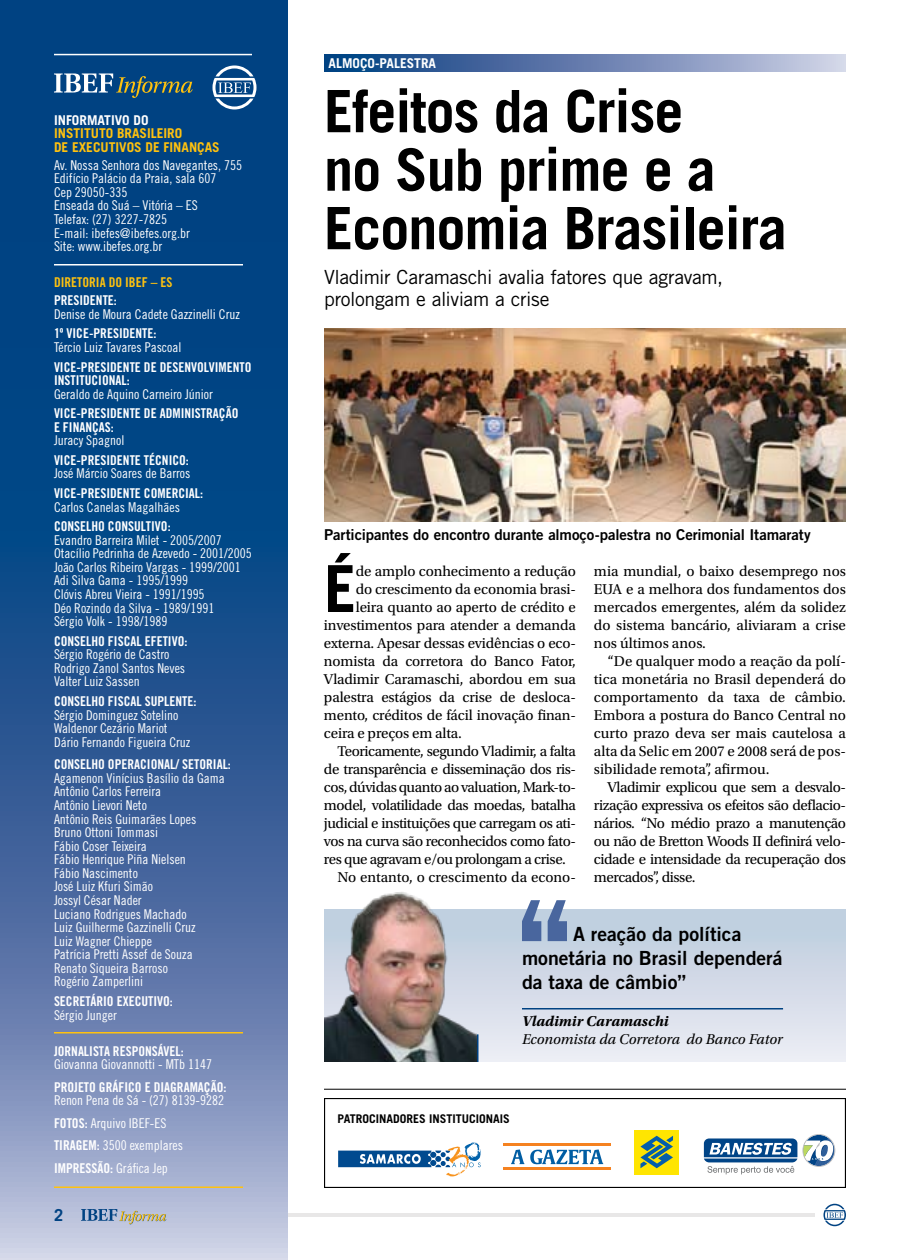
<style>
.page{position:relative;width:900px;height:1260px;background:#fff}
.page>*{position:absolute;margin:0;border:0;box-sizing:border-box;transform-origin:0 0}
.t1{font:700 64.8px "Trade Gothic LT Std";color:#000}
.t2{font:700 58.5px/58.5px "Trade Gothic LT Std";letter-spacing:-.02em;color:#000}
.t3{font:19.5px/22.5px "Trade Gothic LT Std";letter-spacing:-.02em;color:#000}
.t4{font:19.5px/24px "Trade Gothic LT Std Bd 2";color:#000}
.t5{font:700 16.5px "Trade Gothic LT Std";color:#004282}
.t6{font:15px/18px "Utopia Std";letter-spacing:-.01em;color:#000;text-align:justify}
.t7{font:15px "Utopia Std";letter-spacing:-.03em;color:#000}
.t8{font:15px "Trade Gothic LT Std Bd 2";letter-spacing:-.005em;color:#000}
.t9{font:italic 15px "Utopia Std";color:#000}
.t10{font:italic 700 15px "Utopia Std";color:#000}
.t11{font:13.5px/13.5px "Trade Gothic LT Std Cn 18";color:#fff}
.t12{font:13.5px/13.5px "Trade Gothic LT Std Bd Cn 20";color:#fff}
.t13{font:700 13.5px "Trade Gothic LT Std";color:#ffc20e}
.t14{font:700 13.5px "Trade Gothic LT Std";color:#fff}
.t15{font:13.5px "Trade Gothic LT Std Bd Cn 20";color:#ffc20e}
.t16{font:700 12px "Trade Gothic LT Std";color:#000}
.s1{font-family:"Trade Gothic LT Std Bd Cn 20"}
.s2{font-family:"Trade Gothic LT Std Cn 18"}
</style>
<div class="page">
<hr style="left:176px;top:1213px;width:638px;height:4px;background:#e8e7e7">
<svg style="left:823px;top:1204px;width:23px;height:22px"></svg>
<svg style="left:0;top:0;width:288px;height:1260px;background:#316098"></svg>
<hr style="left:54px;top:1032px;width:189px;height:2px;background:#ffc20e">
<svg style="left:54px;top:73px;width:139px;height:25px;background:#416c88"></svg>
<hr style="left:54px;top:1186px;width:189px;height:2px;background:#ffc20e">
<svg style="left:213px;top:65px;width:44px;height:44px"></svg>
<hr style="left:54px;top:54px;width:198px;height:1px;background:#fff">
<hr style="left:54px;top:264px;width:189px;height:2px;background:#fff">
<svg style="left:511px;top:1149px;width:92px;height:16px"></svg>
<hr style="left:503px;top:1143px;width:108px;height:3px;background:#f58220">
<hr style="left:503px;top:1167px;width:108px;height:3px;background:#f58220">
<div style="left:634px;top:1130px;width:45px;height:44px;background:#ffe501"></div>
<svg style="left:640px;top:1136px;width:33px;height:32px"></svg>
<div style="left:324px;top:1098px;width:522px;height:90px;border:1px solid #000"></div>
<hr style="left:324px;top:1089px;width:522px;height:1px;background:#000">
<svg style="left:704px;top:1134px;width:131px;height:40px"></svg>
<svg style="left:338px;top:1142px;width:143px;height:35px"></svg>
<div style="left:324px;top:54px;width:522px;height:18px;background:linear-gradient(to right,#00377d,#d1cde4)"></div>
<div style="left:324px;top:909px;width:522px;height:153px;background:linear-gradient(to bottom,#bcd,#ececf4)"></div>
<svg style="left:522px;top:900px;width:45px;height:41px;background:#7b91b9"></svg>
<hr style="left:522px;top:1008px;width:261px;height:2px;background:#004282">
<img style="left:324px;top:328px;width:522px;height:194px">
<img style="left:324px;top:892px;width:153px;height:170px">
<svg style="left:477px;top:1034px;width:1px;height:28px"></svg>
<svg style="left:81px;top:1209px;width:85px;height:15px"></svg>
<p class="t14" style="left:54px;top:111px;width:96px">INFORMATIVO DO</p>
<p class="t13" style="left:54px;top:125px;width:12px">INSTITUTO</p>
<p class="t13" style="left:117px;top:125px;width:15px">BRASI</p>
<p class="t13" style="left:151px;top:125px;width:13px">LEIRO</p>
<p class="t13" style="left:54px;top:139px;width:41px">DE EXECUTIVOS</p>
<p class="t13" style="left:146px;top:139px;width:32px">DE FINAN</p>
<p class="t13" style="left:197px;top:139px;width:16px">ÇAS</p>
<p class="t11" style="left:54px;top:158px;width:190px">Av. Nossa Senhora dos Navegantes, 755<br>Edifício Palácio da Praia, sala 607<br>Cep 29050-335<br>Enseada do Suá – Vitória – ES<br>Telefax: (27) 3227-7825<br>E-mail: ibefes@ibefes.org.br<br>Site: www.ibefes.org.br</p>
<p class="t15" style="left:54px;top:274px;width:120px">DIRETORIA DO IBEF – ES</p>
<p class="t12" style="left:54px;top:294px;width:64px">PRESIDENTE:</p>
<p class="t11" style="left:54px;top:307px;width:187px">Denise de Moura Cadete Gazzinelli Cruz</p>
<p class="t12" style="left:54px;top:327px;width:104px">1º VICE-PRESIDENTE:</p>
<p class="t11" style="left:54px;top:340px;width:129px">Tércio Luiz Tavares Pascoal</p>
<p class="t12" style="left:54px;top:360px;width:199px">VICE-PRESIDENTE DE DESENVOLVIMENTO<br>INSTITUCIONAL:</p>
<p class="t11" style="left:54px;top:387px;width:160px">Geraldo de Aquino Carneiro Júnior</p>
<p class="t12" style="left:54px;top:407px;width:186px">VICE-PRESIDENTE DE ADMINISTRAÇÃO<br>E FINANÇAS:</p>
<p class="t11" style="left:54px;top:434px;width:72px">Juracy Spagnol</p>
<p class="t12" style="left:54px;top:453px;width:136px">VICE-PRESIDENTE TÉCNICO:</p>
<p class="t11" style="left:54px;top:467px;width:138px">José Márcio Soares de Barros</p>
<p class="t12" style="left:54px;top:486px;width:151px">VICE-PRESIDENTE COMERCIAL:</p>
<p class="t11" style="left:54px;top:500px;width:127px">Carlos Canelas Magalhães</p>
<p class="t12" style="left:54px;top:520px;width:118px">CONSELHO CONSULTIVO:</p>
<p class="t11" style="left:54px;top:533px;width:199px">Evandro Barreira Milet - 2005/2007<br>Otacílio Pedrinha de Azevedo - 2001/2005<br>João Carlos Ribeiro Vargas - 1999/2001<br>Adi Silva Gama - 1995/1999<br>Clóvis Abreu Vieira - 1991/1995<br>Déo Rozindo da Silva - 1989/1991<br>Sérgio Volk - 1998/1989</p>
<p class="t12" style="left:54px;top:634px;width:34px">CONSELHO</p>
<p class="t12" style="left:108px;top:634px;width:81px">FISCAL EFETIVO:</p>
<p class="t11" style="left:54px;top:648px;width:133px">Sérgio Rogério de Castro<br>Rodrigo Zanol Santos Neves<br>Valter Luiz Sassen</p>
<p class="t12" style="left:54px;top:694px;width:34px">CONSELHO</p>
<p class="t12" style="left:108px;top:694px;width:63px">FISCAL SUPLENTE</p>
<p class="t12" style="left:193px;top:694px;width:4px">:</p>
<p class="t11" style="left:54px;top:708px;width:138px">Sérgio Dominguez Sotelino<br>Waldenor Cezário Mariot<br>Dário Fernando Figueira Cruz</p>
<p class="t12" style="left:54px;top:758px;width:34px">CONSELHO</p>
<p class="t12" style="left:108px;top:758px;width:21px">OPERACIONAL</p>
<p class="t12" style="left:175px;top:758px;width:20px">/ SETORIAL</p>
<p class="t12" style="left:228px;top:758px;width:4px">:</p>
<p class="t11" style="left:54px;top:771px;width:172px">Agamenon Vinícius Basílio da Gama<br>Antônio Carlos Ferreira<br>Antônio Lievori Neto<br>Antônio Reis Guimarães Lopes<br>Bruno Ottoni Tommasi<br>Fábio Coser Teixeira<br>Fábio Henrique Piña Nielsen<br>Fábio Nascimento<br>José Luiz Kfuri Simão<br>Jossyl César Nader<br>Luciano Rodrigues Machado<br>Luiz Guilherme Gazzinelli Cruz<br>Luiz Wagner Chieppe<br>Patrícia Pretti Assef de Souza<br>Renato Siqueira Barroso<br>Rogério Zamperlini</p>
<p class="t12" style="left:54px;top:994px;width:120px">SECRETÁRIO EXECUTIVO:</p>
<p class="t11" style="left:54px;top:1008px;width:64px">Sérgio Junger</p>
<p class="t12" style="left:54px;top:1044px;width:131px">JORNALISTA RESPONSÁVEL:</p>
<p class="t11" style="left:54px;top:1057px;width:160px">Giovanna Giovannotti - MTb 1147</p>
<p class="t12" style="left:54px;top:1080px;width:131px">PROJETO GRÁFICO E DIAGRAMAÇÃO</p>
<p class="t12" style="left:223px;top:1080px;width:4px">:</p>
<p class="t11" style="left:54px;top:1089px;width:172px;line-height:22.5px">Renon Pena de Sá - (27) 8139-9282<br><span class="s1">FOTOS:</span> Arquivo IBEF-ES<br><span class="s1">TIRAGEM:</span> 3500 exemplares</p>
<p class="t12" style="left:54px;top:1161px;width:115px">IMPRESSÃO: <span class="s2">Gráfica Jep</span></p>
<p class="t5" style="left:54px;top:1205px;width:11px">2</p>
<p class="t14" style="left:328px;top:55px;width:109px">ALMOÇO-PALESTRA</p>
<h2 class="t2" style="left:324px;top:81px;width:465px">EFEITOS DA CRISE<br>NO SUB PRIME E A<br>ECONOMIA BRASILEIRA</h2>
<h3 class="t3" style="left:324px;top:265px;width:401px">Vladimir Caramaschi avalia fatores que agravam, prolongam e aliviam a crise</h3>
<p class="t8" style="left:324px;top:525px;width:488px">Participantes do encontro durante almoço-palestra no Cerimonial Itamaraty</p>
<h1 class="t1" style="left:324px;top:549px;width:34px">É</h1>
<p class="t6" style="left:356px;top:562px;width:222px">de amplo conhecimento a redução</p>
<p class="t6" style="left:356px;top:580px;width:222px">do crescimento da economia brasi-</p>
<p class="t6" style="left:356px;top:598px;width:222px">leira quanto ao aperto de crédito e</p>
<p class="t6" style="left:324px;top:616px;width:253px">investimentos para atender a demanda</p>
<p class="t6" style="left:324px;top:634px;width:254px">externa. Apesar dessas evidências o eco-</p>
<p class="t6" style="left:324px;top:652px;width:253px">nomista da corretora do Banco Fator,</p>
<p class="t6" style="left:324px;top:670px;width:254px">Vladimir Caramaschi, abordou em sua</p>
<p class="t6" style="left:324px;top:688px;width:254px">palestra estágios da crise de desloca-</p>
<p class="t6" style="left:324px;top:706px;width:254px">mento, créditos de fácil inovação finan-</p>
<p class="t6" style="left:324px;top:724px;width:139px">ceira e preços em alta.</p>
<p class="t7" style="left:337px;top:743px;width:240px">Teoricamente, segundo Vladimir, a falta</p>
<p class="t7" style="left:324px;top:761px;width:254px">de transparência e disseminação dos ris-</p>
<p class="t7" style="left:324px;top:779px;width:254px">cos, dúvidas quanto ao valuation, Mark-to-</p>
<p class="t7" style="left:324px;top:797px;width:254px">model, volatilidade das moedas, batalha</p>
<p class="t7" style="left:324px;top:815px;width:253px">judicial e instituições que carregam os ati-</p>
<p class="t7" style="left:324px;top:833px;width:253px">vos na curva são reconhecidos como fato-</p>
<p class="t7" style="left:324px;top:851px;width:243px">res que agravam e/ou prolongam a crise.</p>
<p class="t6" style="left:337px;top:868px;width:240px">No entanto, o crescimento da econo-</p>
<p class="t6" style="left:594px;top:562px;width:253px">mia mundial, o baixo desemprego nos EUA e a melhora dos fundamentos dos mercados emergentes, além da solidez do sistema bancário, aliviaram a crise nos últimos anos.</p>
<p class="t6" style="left:594px;top:652px;width:254px;text-indent:14px">“De qualquer modo a reação da polí&shy;tica monetária no Brasil dependerá do comportamento da taxa de câmbio.<br>Embora a postura do Banco Central no curto prazo deva ser mais cautelosa a alta da Selic em 2007 e 2008 será de pos&shy;sibilidade remota”, afirmou.</p>
<p class="t6" style="left:594px;top:778px;width:254px;text-indent:14px">Vladimir explicou que sem a desvalo&shy;rização expressiva os efeitos são deflacio&shy;nários. “No médio prazo a manutenção ou não de Bretton Woods II definirá velo&shy;cidade e intensidade da recuperação dos mercados”, disse.</p>
<h3 class="t4" style="left:522px;top:922px;width:262px;text-indent:51px">A reação da política monetária no Brasil dependerá da taxa de câmbio”</h3>
<p class="t10" style="left:522px;top:1012px;width:148px">Vladimir Caramaschi</p>
<p class="t9" style="left:522px;top:1031px;width:262px">Economista da Corretora do Banco Fator</p>
<p class="t16" style="left:338px;top:1111px;width:14px">PATROCINADORES</p>
<p class="t16" style="left:429px;top:1111px;width:7px">INSTITUCIONAIS</p>
</div>
